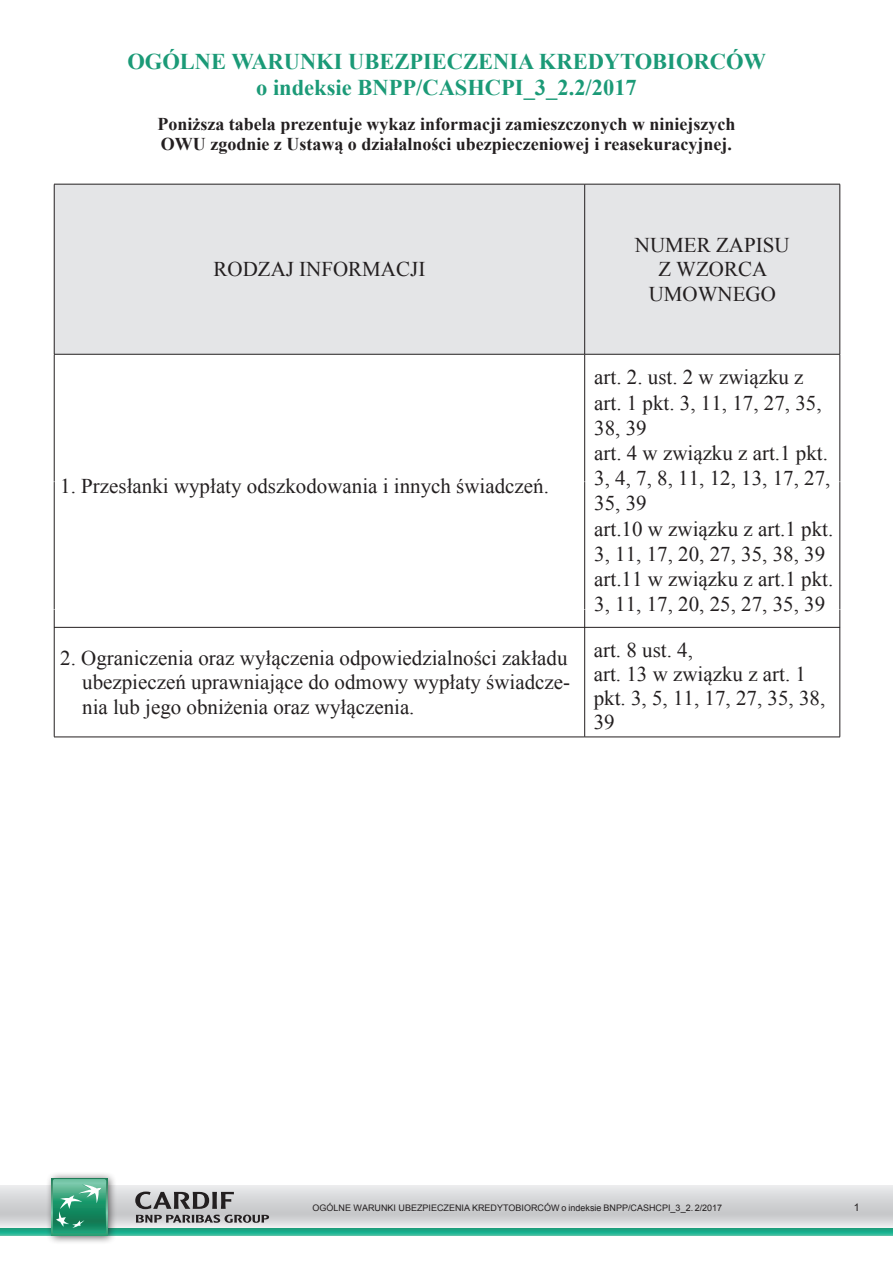
<style>
.page{position:relative;width:893px;height:1263px;background:#fff}
.page>*{position:absolute;margin:0;border:0;box-sizing:border-box;transform-origin:0 0}
.t1{font:700 22.5px/26px "Times New Roman";color:#1b9a77;text-align:center}
.t2{font:21px/25.2px "Times New Roman";color:#231f20}
.t3{font:21px/24.2px "Times New Roman";color:#231f20;text-align:center}
.t4{font:700 18px/20.7px "Times New Roman";color:#231f20}
.t5{font:10.5px "Arial";color:#231f20}
.t6{font:9px "Arial";color:#231f20}
.s1{font-style:inherit}
</style>
<div class="page">
<img style="left:0;top:1185px;width:893px;height:50px">
<svg style="left:135px;top:1191px;width:134px;height:32px;background:#9d9c9e"></svg>
<div style="left:45px;top:1171px;width:72px;height:74px;background:#231f20;opacity:.75"></div>
<svg style="left:52px;top:1178px;width:55px;height:57px"></svg>
<svg style="left:51px;top:1179px;width:55px;height:56px;background:#41a481"></svg>
<div style="left:55px;top:185px;width:785px;height:169px;background:#e4e5e7"></div>
<hr style="left:54px;top:184px;width:531px;height:1px;background:#231f20">
<hr style="left:54px;top:184px;width:1px;height:170px;background:#231f20">
<hr style="left:585px;top:184px;width:255px;height:1px;background:#231f20">
<hr style="left:584px;top:184px;width:1px;height:170px;background:#231f20">
<hr style="left:840px;top:184px;width:1px;height:170px;background:#231f20">
<hr style="left:54px;top:354px;width:531px;height:1px;background:#231f20">
<hr style="left:54px;top:354px;width:1px;height:128px;background:#231f20">
<hr style="left:585px;top:354px;width:255px;height:1px;background:#231f20">
<hr style="left:584px;top:354px;width:1px;height:128px;background:#231f20">
<hr style="left:840px;top:354px;width:1px;height:128px;background:#231f20">
<hr style="left:54px;top:627px;width:531px;height:1px;background:#231f20">
<hr style="left:54px;top:482px;width:1px;height:127px;background:#231f20">
<hr style="left:585px;top:627px;width:255px;height:1px;background:#231f20">
<hr style="left:584px;top:482px;width:1px;height:127px;background:#231f20">
<hr style="left:840px;top:482px;width:1px;height:127px;background:#231f20">
<hr style="left:54px;top:737px;width:531px;height:1px;background:#231f20">
<hr style="left:54px;top:610px;width:1px;height:127px;background:#231f20">
<hr style="left:585px;top:737px;width:255px;height:1px;background:#231f20">
<hr style="left:584px;top:610px;width:1px;height:127px;background:#231f20">
<hr style="left:840px;top:610px;width:1px;height:127px;background:#231f20">
<p class="t1" style="left:127px;top:48px;width:640px">OGÓLNE WARUNKI UBEZPIECZENIA KREDYTOBIORCÓW o indeksie BNPP/CASHCPI_3_2.2/2017</p>
<p class="t4" style="left:157px;top:113px;width:580px">Poniższa tabela prezentuje wykaz informacji zamieszczonych w niniejszych<br>OWU zgodnie z Ustawą o działalności ubezpieczeniowej i reasekuracyjnej.</p>
<p class="t3" style="left:214px;top:257px;width:213px">RODZAJ INFORMACJI</p>
<p class="t3" style="left:60px;top:473px;width:490px">1. Przesłanki wypłaty odszkodowania i innych świadczeń.</p>
<p class="t3" style="left:635px;top:233px;width:156px">NUMER ZAPISU<br>Z WZORCA<br>UMOWNEGO</p>
<p class="t2" style="left:594px;top:364px;width:241px"><span class="s1">art. 2. ust. 2</span> w związku z art. 1 pkt<span class="s1">. 3,</span> 11, 17, 27, <span class="s1">35,<br>38,</span> 39<br>art. 4 w związku z art.1 pkt<span class="s1">.<br>3,</span> 4, <span class="s1">7,</span> 8, 11, <span class="s1">12, 13,</span> 17, 27,<br>3<span class="s1">5</span>, <span class="s1">39<br></span>art.10 w związku z art.1 pkt<span class="s1">.<br>3,</span> 11, 17, <span class="s1">20,</span> 27, <span class="s1">35, 38,</span> 39 art.11 w związku z art.1 pkt<span class="s1">.<br></span>3, 11, 17, <span class="s1">20, 25,</span> 27, <span class="s1">35,</span> 39</p>
<p class="t3" style="left:82px;top:646px;width:490px;text-align:left;text-indent:-22px">2. Ograniczenia oraz wyłączenia odpowiedzialności zakładu ubezpieczeń uprawniające do odmowy wypłaty świadcze&shy;nia lub jego obniżenia oraz wyłączenia.</p>
<p class="t2" style="left:594px;top:637px;width:233px;line-height:24.2px">art. 8 ust. 4,<br>art. 13 w związku z art. 1 pkt<span class="s1">. 3, 5,</span> 11, 17, 27, <span class="s1">35, 38,<br></span>39</p>
<p class="t6" style="left:313px;top:1202px;width:411px">OGÓLNE WARUNKI UBEZPIECZENIA KREDYTOBIORCÓW o indeksie BNPP/CASHCPI_3_2. <span class="s1">2</span>/201<span class="s1">7</span></p>
<p class="t5" style="left:854px;top:1200px;width:7px">1</p>
</div>
